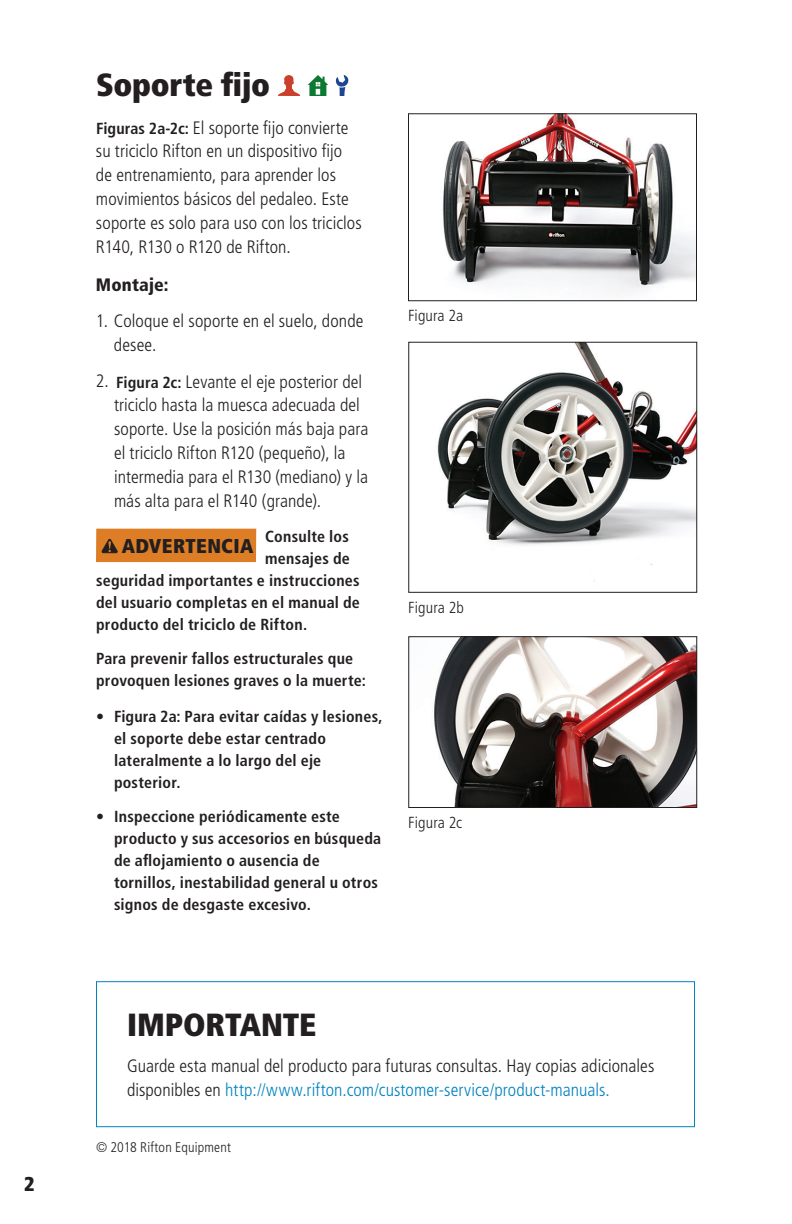
<style>
.page{position:relative;width:792px;height:1224px;background:#fff}
.page>*{position:absolute;margin:0;border:0;box-sizing:border-box;transform-origin:0 0}
.t1{font:900 condensed 32px "Frutiger LT Std";letter-spacing:-.005em;color:#231f20}
.t2{font:900 condensed 20px "Frutiger LT Std";letter-spacing:.015em;color:#231f20}
.t3{font:300 condensed 18px/24px "Frutiger LT Std";letter-spacing:.005em;color:#231f20}
.t4{font:900 condensed 18px "Frutiger LT Std";letter-spacing:.01em;color:#231f20}
.t5{font:700 condensed 16px/22px "Frutiger LT Std";letter-spacing:.015em;color:#231f20}
.t6{font:300 condensed 16px "Frutiger LT Std";letter-spacing:.01em;color:#231f20}
.t7{font:300 condensed 14px "Frutiger LT Std";letter-spacing:.01em;color:#231f20}
.s1{font-weight:700;font-size:16px}
.s2{color:#0083bf}
</style>
<div class="page">
<div style="left:96px;top:981px;width:599px;height:146px;border:1px solid #0083bf"></div>
<img style="left:442px;top:116px;width:253px;height:179px">
<div style="left:408px;top:114px;width:289px;height:187px;border:1px solid #231f20"></div>
<img style="left:437px;top:344px;width:258px;height:238px">
<div style="left:408px;top:342px;width:289px;height:251px;border:1px solid #231f20"></div>
<img style="left:434px;top:638px;width:261px;height:168px">
<div style="left:408px;top:636px;width:289px;height:172px;border:1px solid #231f20"></div>
<svg style="left:278px;top:75px;width:22px;height:21px"></svg>
<svg style="left:308px;top:75px;width:20px;height:21px"></svg>
<svg style="left:336px;top:75px;width:13px;height:21px"></svg>
<div style="left:96px;top:529px;width:160px;height:33px;background:#dd7e26"></div>
<svg style="left:101px;top:539px;width:17px;height:15px"></svg>
<p class="t2" style="left:24px;top:1172px;width:12px">2</p>
<h1 class="t1" style="left:96px;top:65px;width:176px">Soporte fijo</h1>
<p class="t3" style="left:96px;top:116px;width:267px"><span class="s1">Figuras 2a-2c:</span> El soporte fijo convierte su triciclo Rifton en un dispositivo fijo de entrenamiento, para aprender los movimientos básicos del pedaleo. Este soporte es solo para uso con los triciclos R140, R130 o R120 de Rifton.</p>
<p class="t4" style="left:96px;top:274px;width:74px">Montaje:</p>
<p class="t3" style="left:114px;top:310px;width:251px;text-indent:-18px">1. Coloque el soporte en el suelo, donde desee.</p>
<p class="t3" style="left:114px;top:370px;width:256px;text-indent:-18px">2. <span class="s1">Figura 2c:</span> Levante el eje posterior del triciclo hasta la muesca adecuada del soporte. Use la posición más baja para el triciclo Rifton R120 (pequeño), la intermedia para el R130 (mediano) y la más alta para el R140 (grande).</p>
<p class="t5" style="left:265px;top:525px;width:85px">Consulte los</p>
<p class="t5" style="left:265px;top:547px;width:86px">mensajes de</p>
<p class="t5" style="left:96px;top:569px;width:265px">seguridad importantes e instrucciones</p>
<p class="t5" style="left:96px;top:591px;width:265px">del usuario completas en el manual de</p>
<p class="t5" style="left:96px;top:613px;width:213px">producto del triciclo de Rifton.</p>
<p class="t5" style="left:96px;top:647px;width:272px">Para prevenir fallos estructurales que provoquen lesiones graves o la muerte:</p>
<p class="t5" style="left:114px;top:705px;width:270px;text-indent:-18px">• Figura 2a: Para evitar caídas y lesiones, el soporte debe estar centrado lateralmente a lo largo del eje posterior.</p>
<p class="t5" style="left:114px;top:805px;width:269px;text-indent:-18px">• Inspeccione periódicamente este producto y sus accesorios en búsqueda de aflojamiento o ausencia de tornillos, inestabilidad general u otros signos de desgaste excesivo.</p>
<p class="t2" style="left:122px;top:534px;width:133px">ADVERTENCIA</p>
<p class="t6" style="left:408px;top:307px;width:57px">Figura 2a</p>
<p class="t6" style="left:408px;top:598px;width:57px">Figura 2b</p>
<p class="t6" style="left:408px;top:813px;width:55px">Figura 2c</p>
<h1 class="t1" style="left:127px;top:1006px;width:191px">IMPORTANTE</h1>
<p class="t3" style="left:127px;top:1054px;width:529px">Guarde esta manual del producto para futuras consultas. Hay copias adicionales disponibles en <span class="s2">http://www.rifton.com/customer-service/product-manuals.</span></p>
<p class="t7" style="left:96px;top:1139px;width:136px">© 2018 Rifton Equipment</p>
</div>
